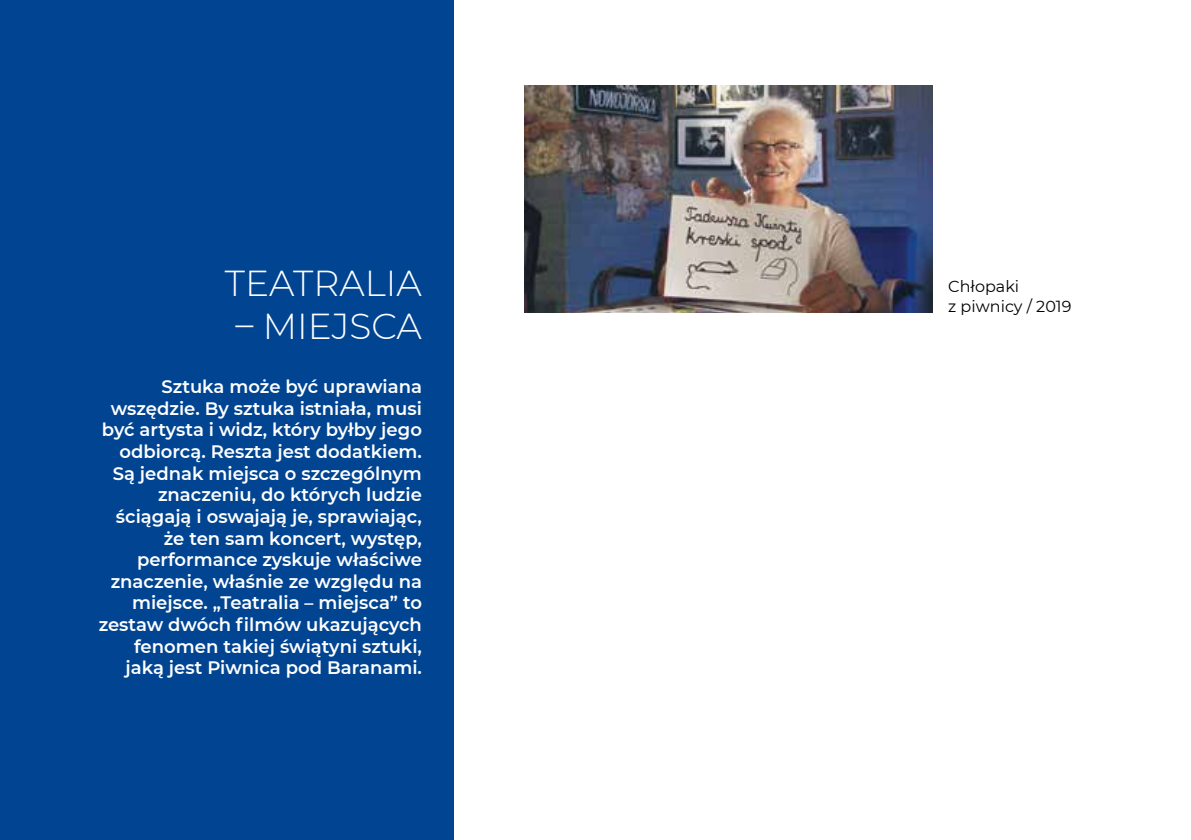
<style>
.page{position:relative;width:1191px;height:840px;background:#fff}
.page>*{position:absolute;margin:0;border:0;box-sizing:border-box;transform-origin:0 0}
.t1{font:300 36px "Montserrat";color:#fff}
.t2{font:600 18px/21.6px "Montserrat";color:#fff;text-align:right}
.t3{font:16px/19.2px "Montserrat";color:#000}
</style>
<div class="page">
<div style="left:0;top:0;width:454px;height:839px;background:#014592"></div>
<img style="left:524px;top:85px;width:409px;height:227px">
<h1 class="t1" style="left:225px;top:259px;width:199px">TEATRALIA</h1>
<h1 class="t1" style="left:235px;top:302px;width:188px">– MIEJSCA</h1>
<p class="t2" style="left:99px;top:375px;width:325px">Sztuka może być uprawiana wszędzie. By sztuka istniała, musi być artysta i widz, który byłby jego odbiorcą. Reszta jest dodatkiem.<br>Są jednak miejsca o szczególnym znaczeniu, do których ludzie ściągają i oswajają je, sprawiając, że ten sam koncert, występ, performance zyskuje właściwe znaczenie, właśnie ze względu na miejsce. „Teatralia – miejsca” to zestaw dwóch filmów ukazujących fenomen takiej świątyni sztuki, jaką jest Piwnica pod Baranami.</p>
<p class="t3" style="left:948px;top:276px;width:125px">Chłopaki<br>z piwnicy / 2019</p>
</div>
